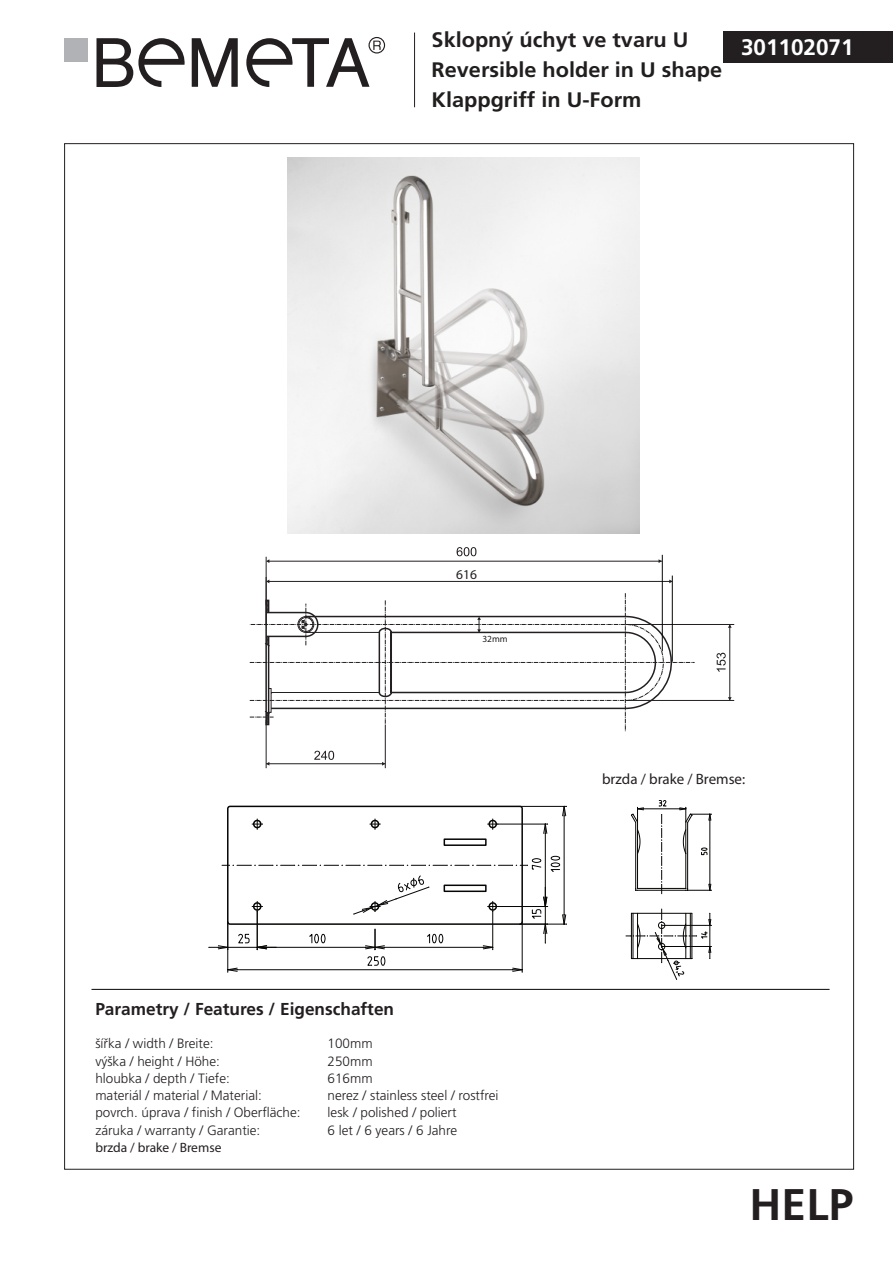
<style>
.page{position:relative;width:893px;height:1263px;background:#fff}
.page>*{position:absolute;margin:0;border:0;box-sizing:border-box;transform-origin:0 0}
.t1{font:700 44.25px "Frutiger CE";color:#231f20}
.t2{font:700 22.5px "Frutiger CE";color:#fff}
.t3{font:700 21px/30px "Frutiger CE";color:#211e1e}
.t4{font:700 21px "Frutiger CE";color:#231f20}
.t5{font:700 17.25px "Frutiger CE";color:#231f20}
.t6{font:15px "Myriad Pro";color:#231f20}
.t7{font:300 13.5px "Frutiger CE";color:#231f20}
.t8{font:13.5px "Myriad Pro";color:#231f20}
.t9{font:9.45px "Myriad Pro";color:#231f20}
</style>
<div class="page">
<hr style="left:227px;top:922px;width:1px;height:50px;background:#050504">
<hr style="left:522px;top:922px;width:1px;height:50px;background:#050504">
<hr style="left:237px;top:969px;width:276px;height:1px;background:#050504">
<svg style="left:227px;top:967px;width:11px;height:6px"></svg>
<svg style="left:512px;top:967px;width:11px;height:6px"></svg>
<svg style="left:367px;top:956px;width:19px;height:10px"></svg>
<svg style="left:209px;top:805px;width:358px;height:145px"></svg>
<hr style="left:637px;top:888px;width:49px;height:1px;background:#050504">
<hr style="left:637px;top:822px;width:1px;height:66px;background:#050504">
<hr style="left:685px;top:822px;width:1px;height:66px;background:#050504">
<hr style="left:687px;top:822px;width:1px;height:66px;background:#050504">
<hr style="left:637px;top:890px;width:49px;height:1px;background:#050504">
<hr style="left:635px;top:822px;width:1px;height:66px;background:#050504">
<hr style="left:644px;top:808px;width:36px;height:1px;background:#050504">
<svg style="left:631px;top:807px;width:13px;height:16px"></svg>
<svg style="left:658px;top:800px;width:9px;height:7px"></svg>
<svg style="left:636px;top:829px;width:5px;height:25px"></svg>
<svg style="left:683px;top:829px;width:4px;height:25px"></svg>
<svg style="left:661px;top:814px;width:1px;height:80px"></svg>
<svg style="left:626px;top:909px;width:86px;height:71px"></svg>
<hr style="left:709px;top:820px;width:1px;height:64px;background:#050504">
<svg style="left:679px;top:807px;width:33px;height:16px"></svg>
<svg style="left:685px;top:883px;width:27px;height:8px"></svg>
<svg style="left:701px;top:847px;width:7px;height:8px"></svg>
<svg style="left:457px;top:547px;width:19px;height:9px"></svg>
<svg style="left:314px;top:751px;width:20px;height:9px"></svg>
<svg style="left:716px;top:653px;width:10px;height:19px"></svg>
<hr style="left:729px;top:624px;width:1px;height:76px;background:#231f20">
<hr style="left:625px;top:700px;width:109px;height:1px;background:#231f20">
<hr style="left:625px;top:624px;width:109px;height:1px;background:#231f20">
<hr style="left:268px;top:561px;width:394px;height:1px;background:#231f20">
<hr style="left:266px;top:557px;width:1px;height:48px;background:#231f20">
<hr style="left:266px;top:720px;width:1px;height:48px;background:#231f20">
<hr style="left:385px;top:724px;width:1px;height:44px;background:#231f20">
<hr style="left:266px;top:763px;width:119px;height:1px;background:#231f20">
<div style="left:724px;top:31px;width:169px;height:32px;background:#231f20"></div>
<svg style="left:192px;top:38px;width:46px;height:49px"></svg>
<svg style="left:96px;top:38px;width:89px;height:49px"></svg>
<div style="left:65px;top:38px;width:23px;height:24px;background:#b1b2b6"></div>
<svg style="left:246px;top:37px;width:139px;height:50px"></svg>
<hr style="left:414px;top:33px;width:1px;height:74px;background:#231f20">
<hr style="left:268px;top:581px;width:404px;height:1px;background:#231f20">
<svg style="left:249px;top:593px;width:446px;height:139px"></svg>
<hr style="left:92px;top:989px;width:738px;height:1px;background:#050504">
<hr style="left:662px;top:555px;width:1px;height:96px;background:#050504">
<hr style="left:672px;top:576px;width:1px;height:86px;background:#050504">
<img style="left:287px;top:158px;width:352px;height:375px">
<h3 class="t4" style="left:432px;top:27px;width:258px">Sklopný úchyt ve tvaru U</h3>
<h3 class="t3" style="left:432px;top:54px;width:292px">Reversible holder in U shape<br>Klappgriff in U-Form</h3>
<h2 class="t2" style="left:741px;top:34px;width:114px">301102071</h2>
<p class="t8" style="left:456px;top:566px;width:22px">616</p>
<p class="t9" style="left:482px;top:633px;width:27px">32mm</p>
<p class="t5" style="left:95px;top:999px;width:300px">Parametry / Features / Eigenschaften</p>
<p class="t7" style="left:95px;top:1036px;width:120px">šířka / width / Breite:</p>
<p class="t7" style="left:328px;top:1036px;width:47px">100mm</p>
<p class="t7" style="left:95px;top:1053px;width:126px">výška / height / Höhe:</p>
<p class="t7" style="left:328px;top:1053px;width:47px">250mm</p>
<p class="t7" style="left:95px;top:1070px;width:136px">hloubka / depth / Tiefe:</p>
<p class="t7" style="left:328px;top:1070px;width:47px">616mm</p>
<p class="t7" style="left:95px;top:1088px;width:168px">materiál / material / Material:</p>
<p class="t7" style="left:328px;top:1088px;width:173px">nerez / stainless steel / rostfrei</p>
<p class="t7" style="left:95px;top:1105px;width:207px">povrch. úprava / finish / Oberfläche:</p>
<p class="t7" style="left:328px;top:1105px;width:131px">lesk / polished / poliert</p>
<p class="t7" style="left:95px;top:1122px;width:166px">záruka / warranty / Garantie:</p>
<p class="t7" style="left:328px;top:1122px;width:131px">6 let / 6 years / 6 Jahre</p>
<p class="t8" style="left:95px;top:1139px;width:128px">brzda / brake / Bremse</p>
<p class="t6" style="left:602px;top:770px;width:145px">brzda / brake / Bremse:</p>
<h1 class="t1" style="left:749px;top:1179px;width:105px">HELP</h1>
</div>
